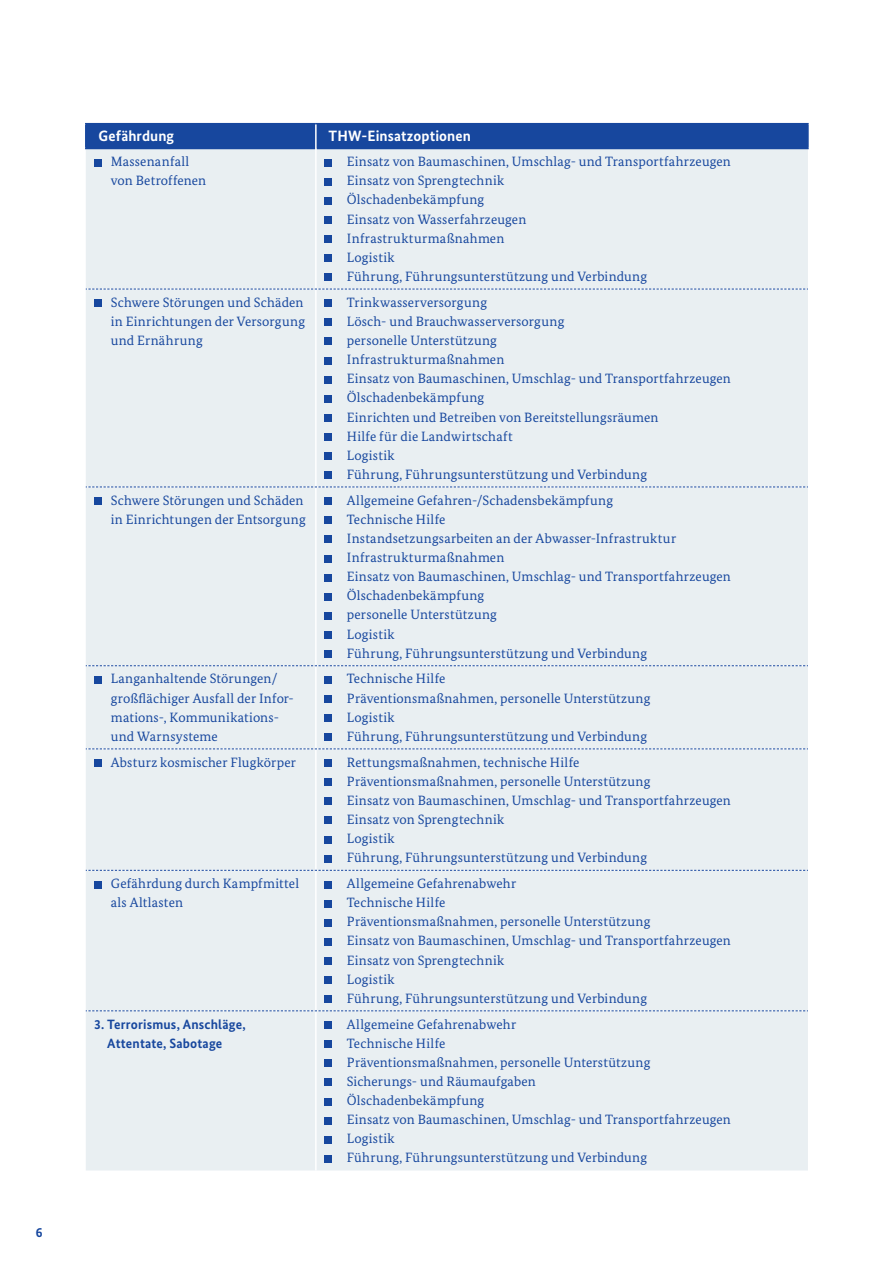
<style>
.page{position:relative;width:893px;height:1263px;background:#fff}
.page>*{position:absolute;margin:0;border:0;box-sizing:border-box;transform-origin:0 0}
.t1{font:700 15px "Bundes Sans";letter-spacing:.005em;color:#fff}
.t2{font:13.5px/19.2px "Bundes Serif";letter-spacing:.015em;color:#17479e}
.t3{font:700 13.5px/19.2px "Bundes Sans";letter-spacing:.01em;color:#17479e}
</style>
<div class="page">
<div style="left:87px;top:124px;width:720px;height:24px;background:#17479e"></div>
<div style="left:86px;top:149px;width:722px;height:1021px;background:#e9eff2"></div>
<hr style="left:85px;top:124px;width:2px;height:24px;background:#17479e">
<hr style="left:85px;top:123px;width:231px;height:1px;background:#17479e">
<hr style="left:316px;top:123px;width:493px;height:1px;background:#17479e">
<hr style="left:807px;top:124px;width:2px;height:24px;background:#17479e">
<hr style="left:85px;top:148px;width:230px;height:1px;background:#17479e">
<hr style="left:317px;top:148px;width:492px;height:1px;background:#17479e">
<hr style="left:315px;top:148px;width:2px;height:141px;background:#fff">
<hr style="left:315px;top:289px;width:2px;height:198px;background:#fff">
<hr style="left:315px;top:487px;width:2px;height:178px;background:#fff">
<hr style="left:315px;top:666px;width:2px;height:82px;background:#fff">
<hr style="left:315px;top:749px;width:2px;height:121px;background:#fff">
<hr style="left:315px;top:871px;width:2px;height:139px;background:#fff">
<hr style="left:315px;top:1011px;width:2px;height:159px;background:#fff">
<hr style="left:315px;top:124px;width:2px;height:24px;background:#fff">
<svg style="left:86px;top:289px;width:722px;height:1px"></svg>
<svg style="left:86px;top:487px;width:722px;height:1px"></svg>
<svg style="left:86px;top:665px;width:722px;height:1px"></svg>
<svg style="left:86px;top:748px;width:722px;height:1px"></svg>
<svg style="left:86px;top:870px;width:722px;height:1px"></svg>
<svg style="left:86px;top:1010px;width:722px;height:1px"></svg>
<div style="left:94px;top:159px;width:7px;height:7px;background:#17479e"></div>
<div style="left:324px;top:159px;width:7px;height:7px;background:#17479e"></div>
<div style="left:324px;top:178px;width:7px;height:7px;background:#17479e"></div>
<div style="left:324px;top:197px;width:7px;height:7px;background:#17479e"></div>
<div style="left:324px;top:217px;width:7px;height:7px;background:#17479e"></div>
<div style="left:324px;top:236px;width:7px;height:7px;background:#17479e"></div>
<div style="left:324px;top:255px;width:7px;height:7px;background:#17479e"></div>
<div style="left:324px;top:274px;width:7px;height:7px;background:#17479e"></div>
<div style="left:94px;top:300px;width:7px;height:7px;background:#17479e"></div>
<div style="left:324px;top:300px;width:7px;height:7px;background:#17479e"></div>
<div style="left:324px;top:319px;width:7px;height:7px;background:#17479e"></div>
<div style="left:324px;top:338px;width:7px;height:7px;background:#17479e"></div>
<div style="left:324px;top:357px;width:7px;height:7px;background:#17479e"></div>
<div style="left:324px;top:376px;width:7px;height:7px;background:#17479e"></div>
<div style="left:324px;top:395px;width:7px;height:7px;background:#17479e"></div>
<div style="left:324px;top:414px;width:7px;height:7px;background:#17479e"></div>
<div style="left:324px;top:434px;width:7px;height:7px;background:#17479e"></div>
<div style="left:324px;top:453px;width:7px;height:7px;background:#17479e"></div>
<div style="left:324px;top:472px;width:7px;height:7px;background:#17479e"></div>
<div style="left:94px;top:498px;width:7px;height:7px;background:#17479e"></div>
<div style="left:324px;top:498px;width:7px;height:7px;background:#17479e"></div>
<div style="left:324px;top:517px;width:7px;height:7px;background:#17479e"></div>
<div style="left:324px;top:536px;width:7px;height:7px;background:#17479e"></div>
<div style="left:324px;top:555px;width:7px;height:7px;background:#17479e"></div>
<div style="left:324px;top:574px;width:7px;height:7px;background:#17479e"></div>
<div style="left:324px;top:593px;width:7px;height:7px;background:#17479e"></div>
<div style="left:324px;top:612px;width:7px;height:7px;background:#17479e"></div>
<div style="left:324px;top:631px;width:7px;height:7px;background:#17479e"></div>
<div style="left:324px;top:651px;width:7px;height:7px;background:#17479e"></div>
<div style="left:94px;top:676px;width:7px;height:7px;background:#17479e"></div>
<div style="left:324px;top:676px;width:7px;height:7px;background:#17479e"></div>
<div style="left:324px;top:695px;width:7px;height:7px;background:#17479e"></div>
<div style="left:324px;top:715px;width:7px;height:7px;background:#17479e"></div>
<div style="left:324px;top:734px;width:7px;height:7px;background:#17479e"></div>
<div style="left:94px;top:759px;width:7px;height:8px;background:#17479e"></div>
<div style="left:324px;top:759px;width:7px;height:8px;background:#17479e"></div>
<div style="left:324px;top:779px;width:7px;height:7px;background:#17479e"></div>
<div style="left:324px;top:798px;width:7px;height:7px;background:#17479e"></div>
<div style="left:324px;top:817px;width:7px;height:7px;background:#17479e"></div>
<div style="left:324px;top:836px;width:7px;height:7px;background:#17479e"></div>
<div style="left:324px;top:855px;width:7px;height:7px;background:#17479e"></div>
<div style="left:94px;top:881px;width:7px;height:7px;background:#17479e"></div>
<div style="left:324px;top:881px;width:7px;height:7px;background:#17479e"></div>
<div style="left:324px;top:900px;width:7px;height:7px;background:#17479e"></div>
<div style="left:324px;top:919px;width:7px;height:7px;background:#17479e"></div>
<div style="left:324px;top:938px;width:7px;height:7px;background:#17479e"></div>
<div style="left:324px;top:957px;width:7px;height:7px;background:#17479e"></div>
<div style="left:324px;top:977px;width:7px;height:7px;background:#17479e"></div>
<div style="left:324px;top:996px;width:7px;height:7px;background:#17479e"></div>
<div style="left:324px;top:1021px;width:7px;height:7px;background:#17479e"></div>
<div style="left:324px;top:1041px;width:7px;height:7px;background:#17479e"></div>
<div style="left:324px;top:1060px;width:7px;height:7px;background:#17479e"></div>
<div style="left:324px;top:1079px;width:7px;height:7px;background:#17479e"></div>
<div style="left:324px;top:1098px;width:7px;height:7px;background:#17479e"></div>
<div style="left:324px;top:1117px;width:7px;height:7px;background:#17479e"></div>
<div style="left:324px;top:1136px;width:7px;height:7px;background:#17479e"></div>
<div style="left:324px;top:1155px;width:7px;height:7px;background:#17479e"></div>
<p class="t3" style="left:36px;top:1223px;width:8px">6</p>
<p class="t1" style="left:99px;top:127px;width:77px">Gefährdung</p>
<p class="t1" style="left:329px;top:127px;width:144px">THW-Einsatzoptionen</p>
<p class="t2" style="left:111px;top:152px;width:97px">Massenanfall von Betroffenen</p>
<p class="t2" style="left:347px;top:152px;width:385px">Einsatz von Baumaschinen, Umschlag- und Transportfahrzeugen<br>Einsatz von Sprengtechnik<br>Ölschadenbekämpfung<br>Einsatz von Wasserfahrzeugen<br>Infrastrukturmaßnahmen<br>Logistik<br>Führung, Führungsunterstützung und Verbindung</p>
<p class="t2" style="left:111px;top:292px;width:196px;text-align:justify">Schwere Störungen und Schäden in Einrichtungen der Versorgung und Ernährung</p>
<p class="t2" style="left:347px;top:292px;width:385px">Trinkwasserversorgung<br>Lösch- und Brauchwasserversorgung<br>personelle Unterstützung<br>Infrastrukturmaßnahmen<br>Einsatz von Baumaschinen, Umschlag- und Transportfahrzeugen Ölschadenbekämpfung<br>Einrichten und Betreiben von Bereitstellungsräumen<br>Hilfe für die Landwirtschaft<br>Logistik<br>Führung, Führungsunterstützung und Verbindung</p>
<p class="t2" style="left:111px;top:490px;width:196px">Schwere Störungen und Schäden in Einrichtungen der Entsorgung</p>
<p class="t2" style="left:347px;top:490px;width:385px">Allgemeine Gefahren-/Schadensbekämpfung<br>Technische Hilfe<br>Instandsetzungsarbeiten an der Abwasser-Infrastruktur Infrastrukturmaßnahmen<br>Einsatz von Baumaschinen, Umschlag- und Transportfahrzeugen Ölschadenbekämpfung<br>personelle Unterstützung<br>Logistik<br>Führung, Führungsunterstützung und Verbindung</p>
<p class="t2" style="left:111px;top:669px;width:184px">Langanhaltende Störungen/ großflächiger Ausfall der Infor&shy;mations-, Kommunikations&shy;und Warnsysteme</p>
<p class="t2" style="left:347px;top:669px;width:305px">Technische Hilfe<br>Präventionsmaßnahmen, personelle Unterstützung<br>Logistik<br>Führung, Führungsunterstützung und Verbindung</p>
<p class="t2" style="left:111px;top:752px;width:187px">Absturz kosmischer Flugkörper</p>
<p class="t2" style="left:347px;top:752px;width:385px">Rettungsmaßnahmen, technische Hilfe Präventionsmaßnahmen, personelle Unterstützung<br>Einsatz von Baumaschinen, Umschlag- und Transportfahrzeugen Einsatz von Sprengtechnik<br>Logistik<br>Führung, Führungsunterstützung und Verbindung</p>
<p class="t2" style="left:111px;top:874px;width:190px">Gefährdung durch Kampfmittel als Altlasten</p>
<p class="t2" style="left:347px;top:874px;width:385px">Allgemeine Gefahrenabwehr<br>Technische Hilfe<br>Präventionsmaßnahmen, personelle Unterstützung<br>Einsatz von Baumaschinen, Umschlag- und Transportfahrzeugen Einsatz von Sprengtechnik<br>Logistik<br>Führung, Führungsunterstützung und Verbindung</p>
<p class="t3" style="left:107px;top:1014px;width:140px;text-indent:-13px">3. Terrorismus, Anschläge,<br>Attentate, Sabotage</p>
<p class="t2" style="left:347px;top:1014px;width:385px">Allgemeine Gefahrenabwehr<br>Technische Hilfe<br>Präventionsmaßnahmen, personelle Unterstützung<br>Sicherungs- und Räumaufgaben<br>Ölschadenbekämpfung<br>Einsatz von Baumaschinen, Umschlag- und Transportfahrzeugen Logistik<br>Führung, Führungsunterstützung und Verbindung</p>
</div>
